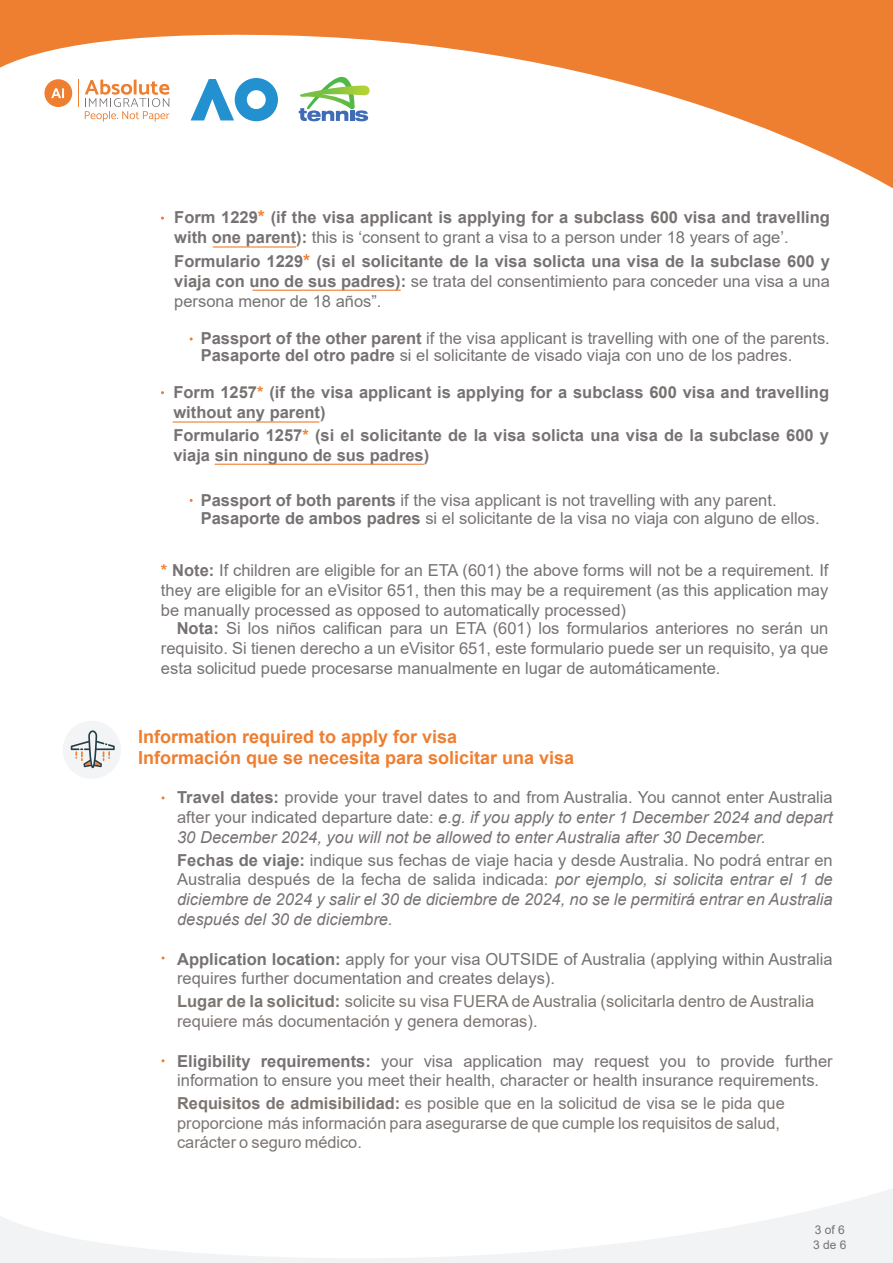
<style>
.page{position:relative;width:893px;height:1263px;background:#fff}
.page>*{position:absolute;margin:0;border:0;box-sizing:border-box;transform-origin:0 0}
.t1{font:700 18px/21.6px "Arial";color:#ee7e30}
.t2{font:16.5px/19.8px "Arial";color:#777272}
.t3{font:700 16.5px/19.8px "Arial";color:#777272}
.t4{font:italic 16.5px/19.8px "Arial";color:#777272;text-align:justify}
.t5{font:16.5px/19.6px "Arial";color:#7c7572}
.t6{font:12px/15px "Arial";color:#767171}
.s1{font-size:18px;color:#ee7e30}
.s2{font-weight:400}
.s3{font-weight:700}
.s4{color:#ee7e30}
.s5{font-weight:700;color:#ee7e30}
.s6{font-weight:700;font-style:normal}
.s7{font-style:normal}
</style>
<div class="page">
<svg style="left:0;top:1189px;width:892px;height:74px"></svg>
<svg style="left:0;top:0;width:893px;height:189px"></svg>
<svg style="left:191px;top:78px;width:87px;height:43px"></svg>
<svg style="left:78px;top:79px;width:1px;height:28px"></svg>
<svg style="left:85px;top:79px;width:84px;height:43px"></svg>
<svg style="left:44px;top:79px;width:28px;height:28px"></svg>
<svg style="left:299px;top:77px;width:71px;height:44px"></svg>
<hr style="left:213px;top:246px;width:83px;height:2px;background:#ee7e30">
<hr style="left:252px;top:290px;width:149px;height:1px;background:#ee7e30">
<hr style="left:173px;top:421px;width:146px;height:2px;background:#ee7e30">
<hr style="left:215px;top:464px;width:209px;height:1px;background:#ee7e30">
<div style="left:63px;top:721px;width:58px;height:58px;background:#f3f4f5;border-radius:50%"></div>
<svg style="left:71px;top:730px;width:44px;height:38px"></svg>
<p class="t3" style="left:174px;top:207px;width:657px">Form 1229<span class="s1">*</span> (if the visa applicant is applying for a subclass 600 visa and travelling with one parent): <span class="s2">this is ‘consent to grant a visa to a person under 18 years of age’.</span></p>
<p class="t3" style="left:174px;top:252px;width:657px;text-align:justify">Formulario 1229<span class="s1">*</span> (si el solicitante de la visa solicta una visa de la subclase 600 y viaja con uno de sus padres): <span class="s2">se trata del consentimiento para conceder una visa a una persona menor de 18 años”.</span></p>
<p class="t2" style="left:201px;top:330px;width:631px;line-height:16.8px"><span class="s3">Passport of the other parent</span> if the visa applicant is travelling with one of the parents.<br><span class="s3">Pasaporte del otro padre</span> si el solicitante de visado viaja con uno de los padres.</p>
<p class="t3" style="left:173px;top:383px;width:657px">Form 1257<span class="s4">*</span> (if the visa applicant is applying for a subclass 600 visa and travelling without any parent)</p>
<p class="t3" style="left:173px;top:425px;width:657px">Formulario 1257<span class="s4">*</span> (si el solicitante de la visa solicta una visa de la subclase 600 y viaja sin ninguno de sus padres)</p>
<p class="t2" style="left:201px;top:491px;width:621px;line-height:18.3px"><span class="s3">Passport of both parents</span> if the visa applicant is not travelling with any parent.<br><span class="s3">Pasaporte de ambos padres</span> si el solicitante de la visa no viaja con alguno de ellos.</p>
<p class="t2" style="left:161px;top:560px;width:669px;text-align:justify"><span class="s5">*</span> <span class="s3">Note:</span> If children are eligible for an ETA (601) the above forms will not be a requirement. If they are eligible for an eVisitor 651, then this may be a requirement (as this application may be manually processed as opposed to automatically processed)</p>
<p class="t2" style="left:161px;top:618px;width:669px;text-align:justify;text-indent:16px"><span class="s3">Nota:</span> Si los niños califican para un ETA (601) los formularios anteriores no serán un requisito. Si tienen derecho a un eVisitor 651, este formulario puede ser un requisito, ya que esta solicitud puede procesarse manualmente en lugar de automáticamente.</p>
<p class="t1" style="left:138px;top:726px;width:438px">Information required to apply for visa<br>Información que se necesita para solicitar una visa</p>
<p class="t4" style="left:177px;top:788px;width:657px"><span class="s6">Travel dates:</span> <span class="s7">provide your travel dates to and from Australia. You cannot enter Australia after your indicated departure date:</span> e.g. if you apply to enter 1 December 2024 and depart 30 December 2024, you will not be allowed to enter Australia after 30 December.</p>
<p class="t4" style="left:177px;top:850px;width:657px"><span class="s6">Fechas de viaje:</span> <span class="s7">indique sus fechas de viaje hacia y desde Australia. No podrá entrar en Australia después de la fecha de salida indicada:</span> por ejemplo, si solicita entrar el 1 de diciembre de 2024 y salir el 30 de diciembre de 2024, no se le permitirá entrar en Australia después del 30 de diciembre.</p>
<p class="t2" style="left:177px;top:949px;width:657px"><span class="s3">Application location:</span> apply for your visa OUTSIDE of Australia (applying within Australia requires further documentation and creates delays).</p>
<p class="t5" style="left:177px;top:991px;width:639px"><span class="s3">Lugar de la solicitud:</span> solicite su visa FUERA de Australia (solicitarla dentro de Australia requiere más documentación y genera demoras).</p>
<p class="t2" style="left:177px;top:1051px;width:657px"><span class="s3">Eligibility requirements:</span> your visa application may request you to provide further information to ensure you meet their health, character or health insurance requirements.</p>
<p class="t5" style="left:177px;top:1093px;width:609px"><span class="s3">Requisitos de admisibilidad:</span> es posible que en la solicitud de visa se le pida que proporcione más información para asegurarse de que cumple los requisitos de salud, carácter o seguro médico.</p>
<p class="t6" style="left:813px;top:1223px;width:35px">3 of 6<br>3 de 6</p>
</div>
